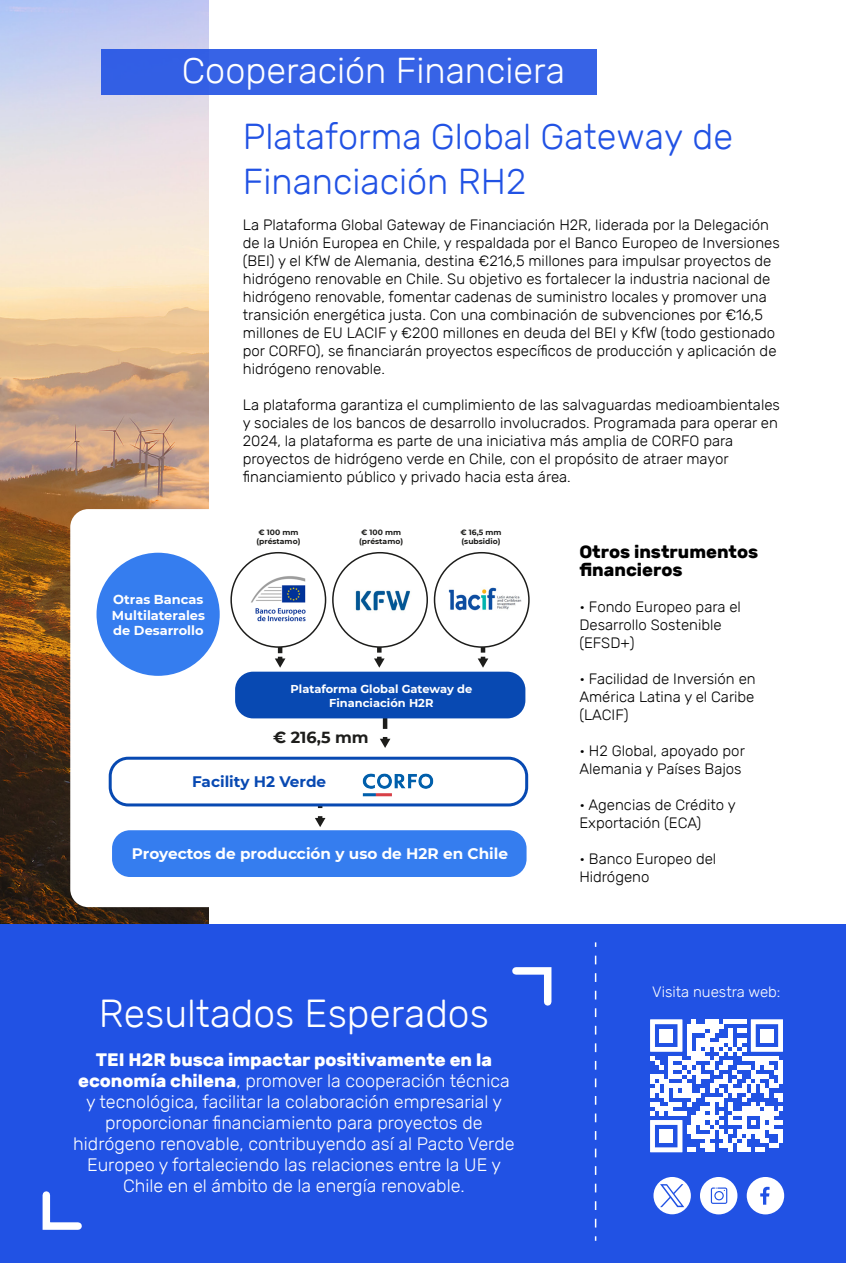
<style>
.page{position:relative;width:846px;height:1263px;background:#fff}
.page>*{position:absolute;margin:0;border:0;box-sizing:border-box;transform-origin:0 0}
.t1{font:300 39px "Rubik";color:#fff}
.t2{font:300 36px/45px "Rubik";color:#2152e4}
.t3{font:300 36px "Rubik";color:#fff}
.t4{font:300 18px/21px "Rubik";color:#fff;text-align:center}
.t5{font:700 18px/18px "Rubik";color:#000}
.t6{font:700 16.05px "Montserrat";color:#1d1d1b}
.t7{font:700 15.3px "Montserrat";color:#fff}
.t8{font:700 15.3px "Montserrat";color:#0849b2}
.t9{font:300 15px/18px "Rubik";color:#000}
.t10{font:300 15px "Rubik";color:#fff}
.t11{font:700 12.9px/15.6px "Montserrat";color:#fff;text-align:justify}
.t12{font:700 11.4px/13.6px "Montserrat";color:#fff;text-align:center}
.t13{font:700 7.65px/9.1px "Montserrat";color:#1d1d1b}
.s1{font-weight:700}
</style>
<div class="page">
<img style="left:0;top:0;width:209px;height:924px">
<div style="left:101px;top:49px;width:495px;height:46px;background:#3763e6"></div>
<div style="left:0;top:924px;width:846px;height:339px;background:#2152e4"></div>
<div style="left:70px;top:509px;width:492px;height:398px;background:#fff;border-radius:18px"></div>
<svg style="left:380px;top:718px;width:10px;height:30px"></svg>
<svg style="left:315px;top:806px;width:10px;height:21px"></svg>
<svg style="left:275px;top:648px;width:10px;height:20px"></svg>
<svg style="left:477px;top:648px;width:11px;height:20px"></svg>
<div style="left:109px;top:757px;width:419px;height:49px;border:3px solid #0749b2;border-radius:18px"></div>
<div style="left:434px;top:552px;width:95px;height:96px;border:2px solid #1d1d1b;border-radius:50%"></div>
<div style="left:235px;top:672px;width:290px;height:46px;background:#0849b2;border-radius:18px"></div>
<div style="left:230px;top:552px;width:96px;height:96px;border:2px solid #1d1d1b;border-radius:50%"></div>
<div style="left:96px;top:553px;width:124px;height:123px;background:#357def;border-radius:50%"></div>
<div style="left:112px;top:830px;width:414px;height:47px;background:#357def;border-radius:18px"></div>
<img style="left:251px;top:576px;width:55px;height:46px">
<img style="left:448px;top:587px;width:74px;height:24px">
<img style="left:354px;top:760px;width:88px;height:47px">
<svg style="left:374px;top:648px;width:10px;height:20px"></svg>
<div style="left:332px;top:552px;width:96px;height:96px;border:2px solid #1d1d1b;border-radius:50%"></div>
<img style="left:355px;top:590px;width:55px;height:21px">
<svg style="left:650px;top:1020px;width:133px;height:132px"></svg>
<div style="left:659px;top:1129px;width:14px;height:14px;background:#fff"></div>
<svg style="left:700px;top:1177px;width:37px;height:37px"></svg>
<svg style="left:746px;top:1177px;width:38px;height:37px"></svg>
<svg style="left:653px;top:1177px;width:38px;height:37px"></svg>
<svg style="left:595px;top:956px;width:1px;height:285px"></svg>
<svg style="left:512px;top:967px;width:40px;height:39px"></svg>
<svg style="left:42px;top:1191px;width:40px;height:39px"></svg>
<h2 class="t3" style="left:182px;top:51px;width:385px">Cooperación Financiera</h2>
<h2 class="t2" style="left:243px;top:115px;width:491px">Plataforma Global Gateway de<br>Financiación RH2</h2>
<p class="t9" style="left:243px;top:216px;width:538px">La Plataforma Global Gateway de Financiación H2R, liderada por la Delegación de la Unión Europea en Chile, y respaldada por el Banco Europeo de Inversiones (BEI) y el KfW de Alemania, destina €216,5 millones para impulsar proyectos de hidrógeno renovable en Chile. Su objetivo es fortalecer la industria nacional de hidrógeno renovable, fomentar cadenas de suministro locales y promover una transición energética justa. Con una combinación de subvenciones por €16,5 millones de EU LACIF y €200 millones en deuda del BEI y KfW (todo gestionado por CORFO), se financiarán proyectos específicos de producción y aplicación de hidrógeno renovable.</p>
<p class="t9" style="left:243px;top:396px;width:538px">La plataforma garantiza el cumplimiento de las salvaguardas medioambientales y sociales de los bancos de desarrollo involucrados. Programada para operar en 2024, la plataforma es parte de una iniciativa más amplia de CORFO para proyectos de hidrógeno verde en Chile, con el propósito de atraer mayor financiamiento público y privado hacia esta área.</p>
<p class="t11" style="left:112px;top:591px;width:95px">Otras Bancas Multilaterales de Desarrollo</p>
<p class="t13" style="left:256px;top:527px;width:45px">€ 100 mm (préstamo)</p>
<p class="t13" style="left:359px;top:527px;width:45px">€ 100 mm (préstamo)</p>
<p class="t13" style="left:460px;top:527px;width:43px">€ 16,5 mm (subsidio)</p>
<p class="t12" style="left:290px;top:681px;width:183px">Plataforma Global Gateway de<br>Financiación H2R</p>
<p class="t6" style="left:273px;top:726px;width:97px">€ 216,5 mm</p>
<p class="t8" style="left:192px;top:770px;width:136px">Facility H2 Verde</p>
<p class="t7" style="left:132px;top:842px;width:377px">Proyectos de producción y uso de H2R en Chile</p>
<h1 class="t1" style="left:99px;top:991px;width:391px">Resultados Esperados</h1>
<p class="t4" style="left:73px;top:1049px;width:443px"><span class="s1">TEI H2R busca impactar positivamente en la economía chilena</span>, promover la cooperación técnica y tecnológica, facilitar la colaboración empresarial y proporcionar financiamiento para proyectos de hidrógeno renovable, contribuyendo así al Pacto Verde Europeo y fortaleciendo las relaciones entre la UE y Chile en el ámbito de la energía renovable.</p>
<p class="t5" style="left:579px;top:543px;width:180px">Otros instrumentos financieros</p>
<p class="t9" style="left:579px;top:598px;width:163px">• Fondo Europeo para el<br>Desarrollo Sostenible (EFSD+)</p>
<p class="t9" style="left:579px;top:670px;width:178px;text-align:justify">• Facilidad de Inversión en América Latina y el Caribe (LACIF)</p>
<p class="t9" style="left:579px;top:742px;width:167px">• H2 Global, apoyado por<br>Alemania y Países Bajos</p>
<p class="t9" style="left:579px;top:796px;width:158px">• Agencias de Crédito y<br>Exportación (ECA)</p>
<p class="t9" style="left:579px;top:850px;width:138px">• Banco Europeo del<br>Hidrógeno</p>
<p class="t10" style="left:652px;top:983px;width:130px">Visita nuestra web:</p>
</div>
